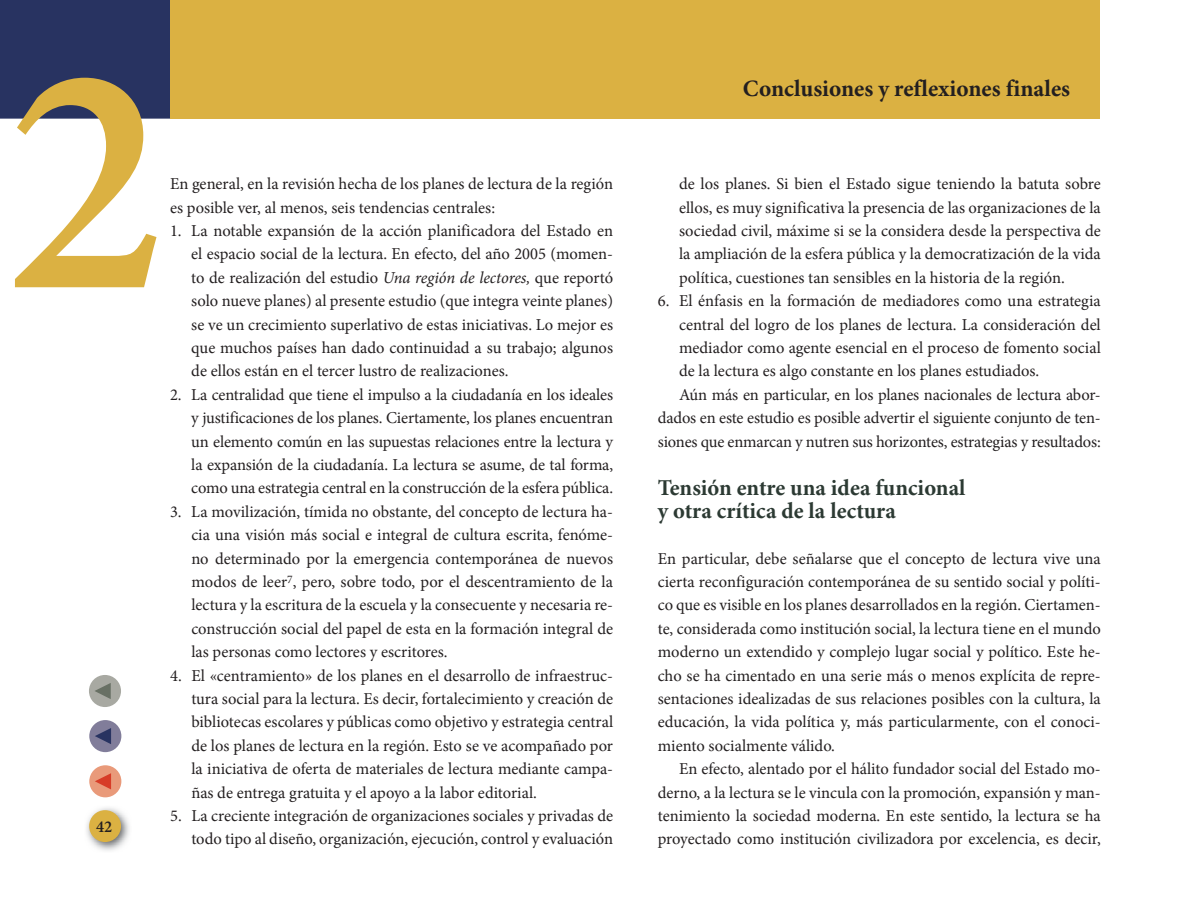
<style>
.page{position:relative;width:1188px;height:918px;background:#fff}
.page>*{position:absolute;margin:0;border:0;box-sizing:border-box;transform-origin:0 0}
.t1{font:600 330px "Minion Pro";color:#dbb142}
.t2{font:700 23.25px "Minion Pro";color:#231f20}
.t3{font:700 22.5px/23.4px "Minion Pro";color:#2c3a33}
.t4{font:16.5px/23.4px "Minion Pro";letter-spacing:-.005em;color:#231f20;text-align:justify}
.t5{font:600 16.5px "Minion Pro";color:#231f20}
.s1{font-style:italic}
</style>
<div class="page">
<div style="left:0;top:0;width:171px;height:119px;background:#283361"></div>
<div style="left:171px;top:0;width:929px;height:119px;background:#dbb142"></div>
<img style="left:86px;top:808px;width:44px;height:43px">
<div style="left:89px;top:810px;width:32px;height:32px;background:#dbb142;border-radius:50%"></div>
<div style="left:89px;top:675px;width:32px;height:32px;background:#a8a9a2;border-radius:50%"></div>
<svg style="left:95px;top:683px;width:16px;height:16px"></svg>
<div style="left:89px;top:720px;width:32px;height:32px;background:#817d9a;border-radius:50%"></div>
<svg style="left:95px;top:728px;width:16px;height:16px"></svg>
<div style="left:89px;top:765px;width:32px;height:32px;background:#e99a7a;border-radius:50%"></div>
<svg style="left:95px;top:773px;width:16px;height:16px"></svg>
<h1 class="t1" style="left:4px;top:-46px;width:164px">2</h1>
<p class="t5" style="left:96px;top:815px;width:18px">42</p>
<p class="t4" style="left:170px;top:172px;width:444px">En general, en la revisión hecha de los planes de lectura de la región es posible ver, al menos, seis tendencias centrales:</p>
<p class="t4" style="left:191px;top:219px;width:423px;text-indent:-21px">1. La notable expansión de la acción planificadora del Estado en el espacio social de la lectura. En efecto, del año 2005 (momen&shy;to de realización del estudio <span class="s1">Una región de lectores,</span> que reportó solo nueve planes) al presente estudio (que integra veinte planes) se ve un crecimiento superlativo de estas iniciativas. Lo mejor es que muchos países han dado continuidad a su trabajo; algunos de ellos están en el tercer lustro de realizaciones.</p>
<p class="t4" style="left:191px;top:383px;width:423px;text-indent:-21px">2. La centralidad que tiene el impulso a la ciudadanía en los ideales y justificaciones de los planes. Ciertamente, los planes encuentran un elemento común en las supuestas relaciones entre la lectura y la expansión de la ciudadanía. La lectura se asume, de tal forma, como una estrategia central en la construcción de la esfera pública.</p>
<p class="t4" style="left:191px;top:500px;width:423px;text-indent:-21px">3. La movilización, tímida no obstante, del concepto de lectura ha&shy;cia una visión más social e integral de cultura escrita, fenóme&shy;no determinado por la emergencia contemporánea de nuevos modos de leer<sup>7</sup>, pero, sobre todo, por el descentramiento de la lectura y la escritura de la escuela y la consecuente y necesaria re&shy;construcción social del papel de esta en la formación integral de las personas como lectores y escritores.</p>
<p class="t4" style="left:191px;top:664px;width:423px;text-indent:-21px">4. El «centramiento» de los planes en el desarrollo de infraestruc&shy;tura social para la lectura. Es decir, fortalecimiento y creación de bibliotecas escolares y públicas como objetivo y estrategia central de los planes de lectura en la región. Esto se ve acompañado por la iniciativa de oferta de materiales de lectura mediante campa&shy;ñas de entrega gratuita y el apoyo a la labor editorial.</p>
<p class="t4" style="left:170px;top:804px;width:445px;text-align:right">5. La creciente integración de organizaciones sociales y privadas de todo tipo al diseño, organización, ejecución, control y evaluación</p>
<h2 class="t2" style="left:743px;top:72px;width:329px">Conclusiones y reflexiones finales</h2>
<p class="t4" style="left:679px;top:172px;width:423px">de los planes. Si bien el Estado sigue teniendo la batuta sobre ellos, es muy significativa la presencia de las organizaciones de la sociedad civil, máxime si se la considera desde la perspectiva de la ampliación de la esfera pública y la democratización de la vida política, cuestiones tan sensibles en la historia de la región.</p>
<p class="t4" style="left:658px;top:289px;width:444px">6. El énfasis en la formación de mediadores como una estrategia</p>
<p class="t4" style="left:679px;top:313px;width:423px">central del logro de los planes de lectura. La consideración del</p>
<p class="t4" style="left:679px;top:336px;width:423px">mediador como agente esencial en el proceso de fomento social</p>
<p class="t4" style="left:679px;top:359px;width:362px">de la lectura es algo constante en los planes estudiados.</p>
<p class="t4" style="left:679px;top:383px;width:423px">Aún más en particular, en los planes nacionales de lectura abor-</p>
<p class="t4" style="left:658px;top:406px;width:445px">dados en este estudio es posible advertir el siguiente conjunto de ten-</p>
<p class="t4" style="left:658px;top:430px;width:445px">siones que enmarcan y nutren sus horizontes, estrategias y resultados:</p>
<h3 class="t3" style="left:658px;top:476px;width:309px">Tensión entre una idea funcional y otra crítica de la lectura</h3>
<p class="t4" style="left:658px;top:547px;width:445px">En particular, debe señalarse que el concepto de lectura vive una cierta reconfiguración contemporánea de su sentido social y políti&shy;co que es visible en los planes desarrollados en la región. Ciertamen&shy;te, considerada como institución social, la lectura tiene en el mundo moderno un extendido y complejo lugar social y político. Este he&shy;cho se ha cimentado en una serie más o menos explícita de repre&shy;sentaciones idealizadas de sus relaciones posibles con la cultura, la educación, la vida política y, más particularmente, con el conoci&shy;miento socialmente válido.</p>
<p class="t4" style="left:658px;top:757px;width:445px;text-indent:21px">En efecto, alentado por el hálito fundador social del Estado mo&shy;derno, a la lectura se le vincula con la promoción, expansión y man&shy;tenimiento la sociedad moderna. En este sentido, la lectura se ha proyectado como institución civilizadora por excelencia, es decir,</p>
</div>
